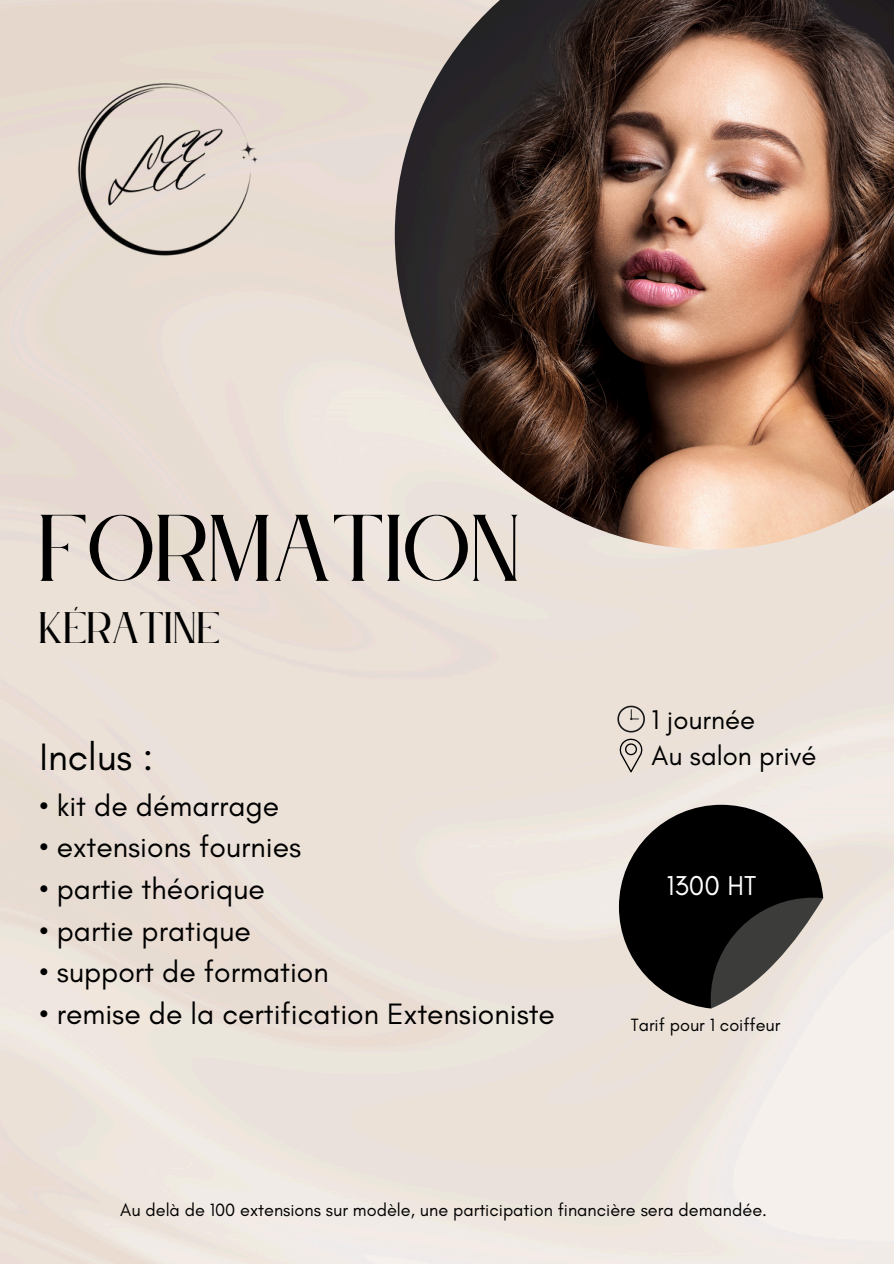
<style>
.page{position:relative;width:894px;height:1264px;background:#fff}
.page>*{position:absolute;margin:0;border:0;box-sizing:border-box;transform-origin:0 0}
.t1{font:82.95px "Le Jour Serif";color:#000}
.t2{font:38.85px "Glacial Indifference";color:#000}
.t3{font:38.7px "Le Jour Serif";color:#000}
.t4{font:30px "Glacial Indifference";color:#000}
.t5{font:27.75px "Glacial Indifference";color:#fff}
.t6{font:27.45px "Glacial Indifference";color:#000}
.t7{font:18.15px "Glacial Indifference";color:#000}
</style>
<div class="page">
<img style="left:0;top:0;width:893px;height:1263px">
<img style="left:394px;top:0;width:499px;height:549px">
<svg style="left:618px;top:804px;width:205px;height:204px;background:#4a4846"></svg>
<svg style="left:617px;top:705px;width:27px;height:27px"></svg>
<svg style="left:618px;top:738px;width:25px;height:34px"></svg>
<div style="left:0;top:0;width:328px;height:328px;background:#e6dcd2"></div>
<h1 class="t1" style="left:40px;top:503px;width:484px">FORMATION</h1>
<h2 class="t3" style="left:40px;top:607px;width:182px">KÉRATINE</h2>
<h4 class="t2" style="left:40px;top:732px;width:115px">Inclus :</h4>
<p class="t4" style="left:40px;top:787px;width:241px">• kit de démarrage</p>
<p class="t4" style="left:40px;top:828px;width:263px">• extensions fournies</p>
<p class="t4" style="left:40px;top:870px;width:227px">• partie théorique</p>
<p class="t4" style="left:40px;top:912px;width:213px">• partie pratique</p>
<p class="t4" style="left:40px;top:953px;width:290px">• support de formation</p>
<p class="t4" style="left:40px;top:995px;width:516px">• remise de la certification Extensioniste</p>
<h2 class="t6" style="left:651px;top:702px;width:105px">1 journée</h2>
<h4 class="t6" style="left:651px;top:738px;width:166px">Au salon privé</h4>
<p class="t5" style="left:666px;top:869px;width:91px">1300 HT</p>
<h4 class="t7" style="left:630px;top:1014px;width:151px">Tarif pour 1 coiffeur</h4>
<p class="t7" style="left:120px;top:1198px;width:648px">Au delà de 100 extensions sur modèle, une participation financière sera demandée.</p>
</div>
